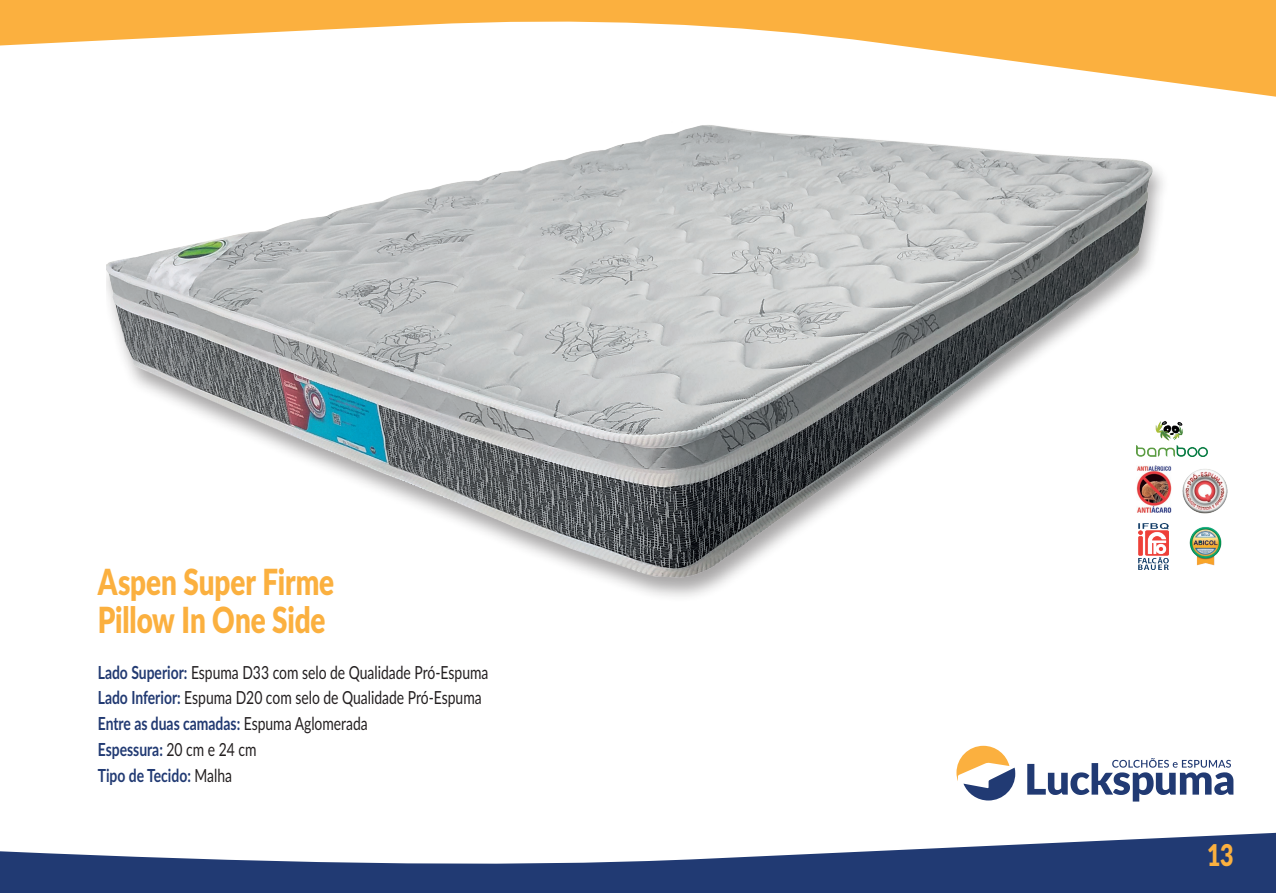
<style>
.page{position:relative;width:1276px;height:893px;background:#fff}
.page>*{position:absolute;margin:0;border:0;box-sizing:border-box;transform-origin:0 0}
.t1{font:900 36px/37.5px "Lato";letter-spacing:-.005em;color:#fbb03f;scale:.77 1}
.t2{font:900 30px "Lato";color:#fbb03f;scale:.77 1}
.t3{font:18px/25.8px "Lato";color:#231f20;scale:.77 1}
.s1{font-weight:700;color:#223a72}
.s2{font-weight:700;color:#213a73}
</style>
<div class="page">
<svg style="left:0;top:0;width:1276px;height:97px;fill:#fbb03f"></svg>
<svg style="left:0;top:832px;width:1276px;height:61px;fill:#213a73"></svg>
<img style="left:106px;top:20px;width:1091px;height:577px">
<svg style="left:956px;top:746px;width:59px;height:54px"></svg>
<svg style="left:1027px;top:758px;width:206px;height:43px"></svg>
<img style="left:1137px;top:421px;width:70px;height:36px">
<img style="left:1181px;top:468px;width:47px;height:47px">
<img style="left:1136px;top:465px;width:35px;height:47px">
<img style="left:1185px;top:523px;width:37px;height:46px">
<img style="left:1139px;top:524px;width:29px;height:46px">
<h1 class="t1" style="left:98px;top:562px;width:309px">Aspen Super Firme<br>Pillow In One Side</h1>
<p class="t3" style="left:98px;top:658px;width:509px"><span class="s1">Lado Superior:</span> Espuma D33 com selo de Qualidade Pró-Espuma <span class="s1">Lado Inferior:</span> Espuma D20 com selo de Qualidade Pró-Espuma <span class="s1">Entre as duas camadas:</span> Espuma Aglomerada<br><span class="s2">Espessura:</span> 20 cm e 24 cm<br><span class="s2">Tipo de Tecido:</span> Malha</p>
<h2 class="t2" style="left:1207px;top:832px;width:36px">13</h2>
</div>
